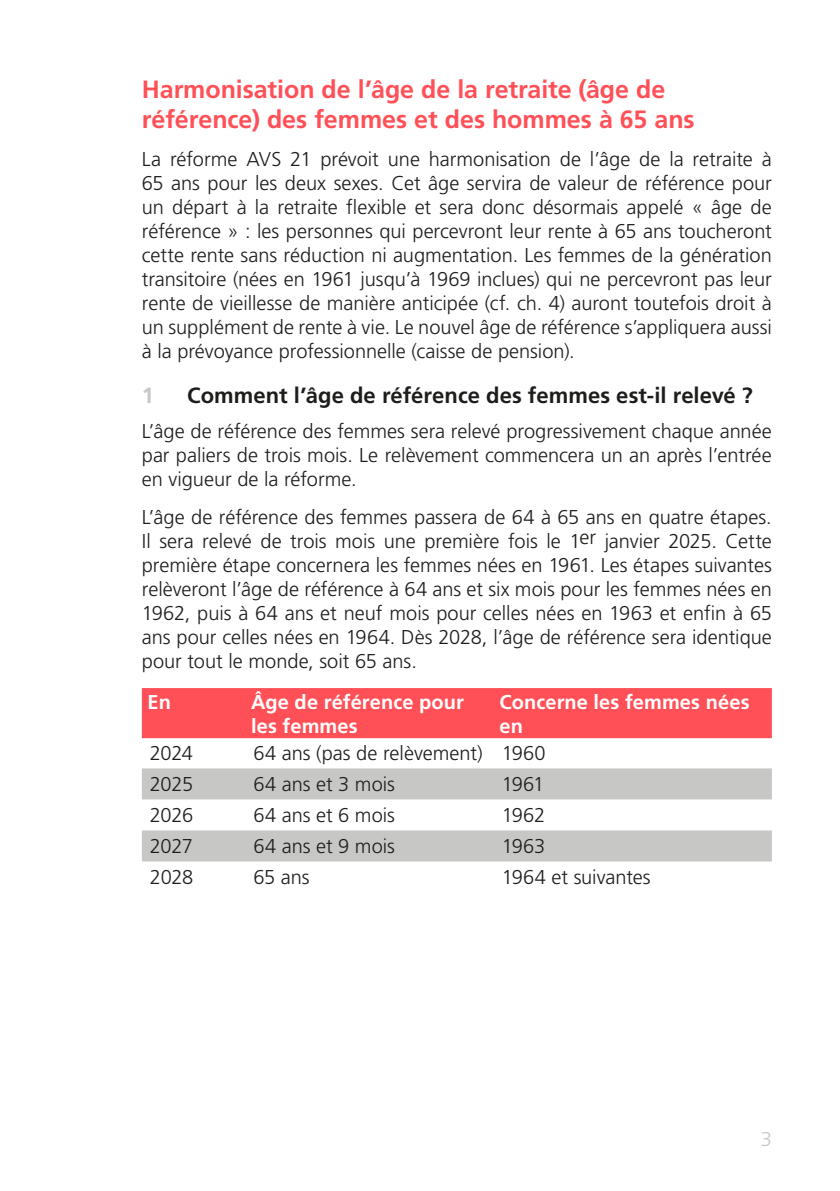
<style>
.page{position:relative;width:840px;height:1191px;background:#fff}
.page>*{position:absolute;margin:0;border:0;box-sizing:border-box;transform-origin:0 0}
.Texttitel{font:700 25px/30px "Frutiger LT Std";color:#ff5057}
.t1{font:700 22px "Frutiger LT Std";letter-spacing:.005em;color:#1d1d1b}
.t2{font:700 22px "Frutiger LT Std";color:#c7c7c6}
.Grundtext{font:300 20px/24px "Frutiger LT Std";letter-spacing:-.005em;color:#1d1d1b;text-align:justify}
.Tabellen_Text_Weiss{font:700 20px/24px "Frutiger LT Std";letter-spacing:.005em;color:#fff}
.t3{font:300 20px "Frutiger LT Std";color:#c7c7c6}
</style>
<div class="page">
<div style="left:142px;top:688px;width:629px;height:50px;background:#ff5057"></div>
<svg style="left:142px;top:738px;width:629px;height:124px"></svg>
<svg style="left:142px;top:768px;width:629px;height:93px;fill:#c7c7c6"></svg>
<p class="Texttitel" style="left:142px;top:74px;width:554px">Harmonisation de l’âge de la retraite (âge de référence) des femmes et des hommes à 65 ans</p>
<p class="Grundtext" style="left:142px;top:148px;width:631px">La réforme AVS 21 prévoit une harmonisation de l’âge de la retraite à 65 ans pour les deux sexes. Cet âge servira de valeur de référence pour un départ à la retraite flexible et sera donc désormais appelé « âge de référence » : les personnes qui percevront leur rente à 65 ans toucheront cette rente sans réduction ni augmentation. Les femmes de la génération transitoire (nées en 1961 jusqu’à 1969 inclues) qui ne percevront pas leur rente de vieillesse de manière anticipée (cf. ch. 4) auront toutefois droit à un supplément de rente à vie. Le nouvel âge de référence s’appliquera aussi à la prévoyance professionnelle (caisse de pension).</p>
<p class="t2" style="left:142px;top:382px;width:14px">1</p>
<p class="t1" style="left:187px;top:382px;width:567px">Comment l’âge de référence des femmes est-il relevé ?</p>
<p class="Grundtext" style="left:142px;top:419px;width:631px">L’âge de référence des femmes sera relevé progressivement chaque année par paliers de trois mois. Le relèvement commencera un an après l’entrée en vigueur de la réforme.</p>
<p class="Grundtext" style="left:142px;top:505px;width:631px">L’âge de référence des femmes passera de 64 à 65 ans en quatre étapes.<br>Il sera relevé de trois mois une première fois le 1er janvier 2025. Cette première étape concernera les femmes nées en 1961. Les étapes suivantes relèveront l’âge de référence à 64 ans et six mois pour les femmes nées en 1962, puis à 64 ans et neuf mois pour celles nées en 1963 et enfin à 65 ans pour celles nées en 1964. Dès 2028, l’âge de référence sera identique pour tout le monde, soit 65 ans.</p>
<p class="Tabellen_Text_Weiss" style="left:147px;top:690px;width:25px">En</p>
<p class="Tabellen_Text_Weiss" style="left:251px;top:690px;width:214px">Âge de référence pour les femmes</p>
<p class="Tabellen_Text_Weiss" style="left:499px;top:690px;width:251px">Concerne les femmes nées en</p>
<p class="Grundtext" style="left:150px;top:742px;width:45px">2024</p>
<p class="Grundtext" style="left:253px;top:742px;width:230px">64 ans (pas de relèvement)</p>
<p class="Grundtext" style="left:501px;top:742px;width:45px">1960</p>
<p class="Grundtext" style="left:150px;top:773px;width:45px">2025</p>
<p class="Grundtext" style="left:253px;top:773px;width:143px">64 ans et 3 mois</p>
<p class="Grundtext" style="left:501px;top:773px;width:44px">1961</p>
<p class="Grundtext" style="left:150px;top:804px;width:45px">2026</p>
<p class="Grundtext" style="left:253px;top:804px;width:143px">64 ans et 6 mois</p>
<p class="Grundtext" style="left:501px;top:804px;width:45px">1962</p>
<p class="Grundtext" style="left:150px;top:835px;width:45px">2027</p>
<p class="Grundtext" style="left:253px;top:835px;width:143px">64 ans et 9 mois</p>
<p class="Grundtext" style="left:501px;top:835px;width:45px">1963</p>
<p class="Grundtext" style="left:150px;top:866px;width:45px">2028</p>
<p class="Grundtext" style="left:253px;top:866px;width:58px">65 ans</p>
<p class="Grundtext" style="left:501px;top:866px;width:150px">1964 et suivantes</p>
<p class="t3" style="left:760px;top:1127px;width:13px">3</p>
</div>
